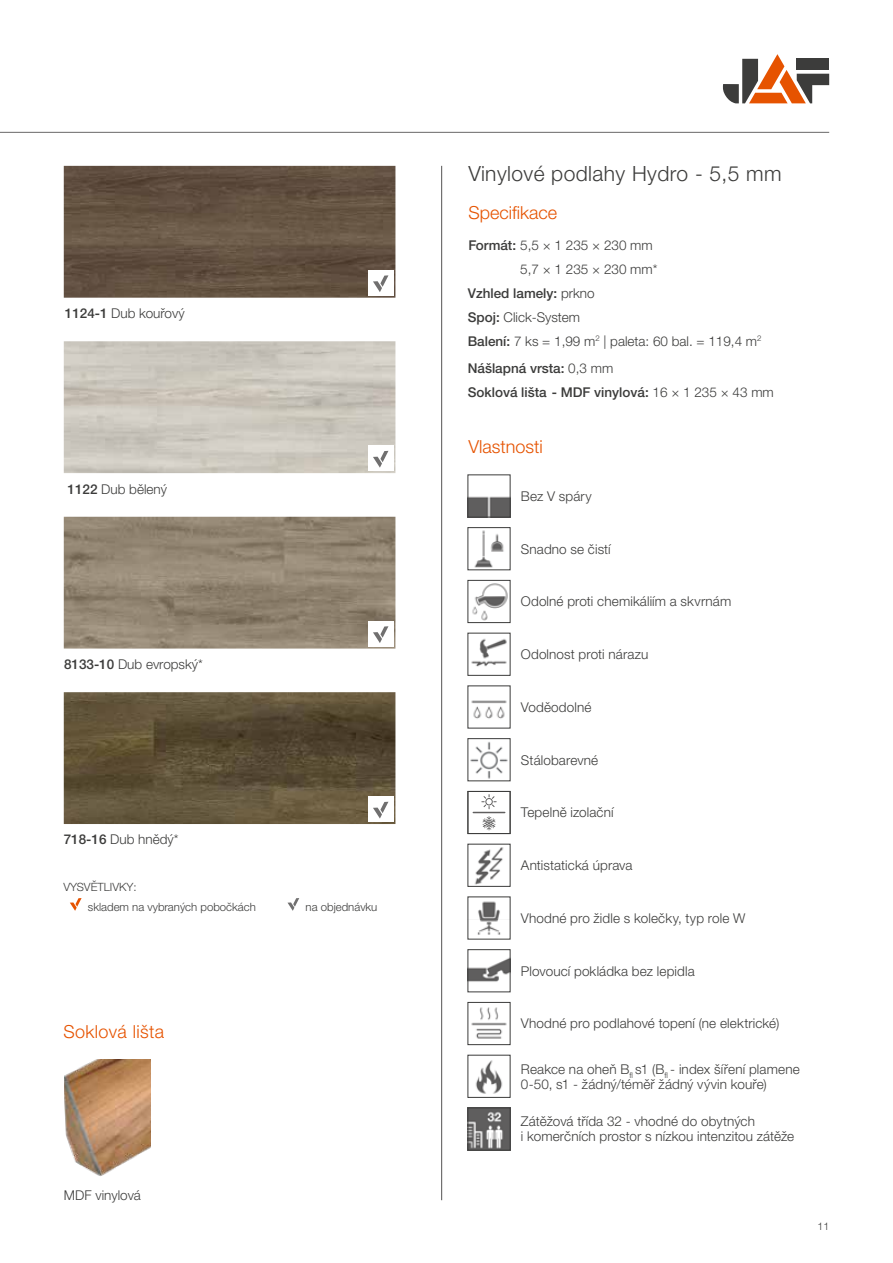
<style>
.page{position:relative;width:893px;height:1263px;background:#fff}
.page>*{position:absolute;margin:0;border:0;box-sizing:border-box;transform-origin:0 0}
.t1{font:300 21px "Helvetica Neue LTW1 G";letter-spacing:.02em;color:#3c3c3b}
.t2{font:300 18px "Helvetica Neue LTW1 G";color:#e65300}
.t3{font:300 18px "Helvetica Neue LTW1 G";letter-spacing:.02em;color:#e65300}
.t4{font:300 13.5px/15px "Helvetica Neue LTW1 G";letter-spacing:.01em;color:#3c3c3b}
.t5{font:500 13.5px/24px "Helvetica Neue LTW1 G";color:#3c3c3b}
.t6{font:300 11.4px/20px "Helvetica Neue LTW1 G";color:#3c3c3b}
.t7{font:300 10.5px "Helvetica Neue LTW1 G";color:#3c3c3b}
.s1{font-weight:500}
.s2{font-weight:300}
</style>
<div class="page">
<hr style="left:0;top:132px;width:829px;height:1px;background:#706f6f">
<svg style="left:722px;top:54px;width:107px;height:49px"></svg>
<svg style="left:373px;top:451px;width:15px;height:17px"></svg>
<img style="left:64px;top:692px;width:331px;height:132px">
<img style="left:64px;top:166px;width:331px;height:132px">
<div style="left:368px;top:270px;width:25px;height:26px;background:#fff"></div>
<svg style="left:373px;top:275px;width:15px;height:17px"></svg>
<img style="left:64px;top:517px;width:331px;height:131px">
<div style="left:368px;top:621px;width:25px;height:25px;background:#fff"></div>
<svg style="left:373px;top:626px;width:15px;height:17px"></svg>
<img style="left:471px;top:700px;width:36px;height:19px">
<img style="left:472px;top:583px;width:36px;height:38px">
<div style="left:468px;top:580px;width:42px;height:43px;border:1px solid #3c3c3b"></div>
<img style="left:471px;top:638px;width:36px;height:29px">
<img style="left:477px;top:901px;width:24px;height:34px">
<img style="left:470px;top:741px;width:38px;height:38px">
<img style="left:470px;top:496px;width:38px;height:19px">
<div style="left:468px;top:475px;width:42px;height:42px;border:1px solid #3c3c3b"></div>
<img style="left:470px;top:1110px;width:38px;height:38px">
<div style="left:468px;top:1108px;width:42px;height:42px;border:1px solid #3c3c3b"></div>
<img style="left:474px;top:847px;width:30px;height:37px">
<img style="left:474px;top:530px;width:30px;height:38px">
<img style="left:475px;top:1060px;width:28px;height:34px">
<img style="left:471px;top:1007px;width:36px;height:32px">
<div style="left:468px;top:1002px;width:42px;height:43px;border:1px solid #3c3c3b"></div>
<img style="left:470px;top:958px;width:38px;height:24px">
<div style="left:468px;top:949px;width:42px;height:43px;border:1px solid #3c3c3b"></div>
<hr style="left:473px;top:812px;width:32px;height:1px;background:#5f5e5e">
<svg style="left:482px;top:794px;width:14px;height:15px"></svg>
<svg style="left:483px;top:816px;width:12px;height:14px"></svg>
<div style="left:468px;top:791px;width:42px;height:43px;border:1px solid #3c3c3b"></div>
<hr style="left:441px;top:166px;width:1px;height:1034px;background:#555454">
<svg style="left:70px;top:898px;width:12px;height:13px"></svg>
<svg style="left:287px;top:898px;width:12px;height:13px"></svg>
<img style="left:65px;top:1059px;width:86px;height:117px">
<div style="left:368px;top:797px;width:25px;height:25px;background:#fff"></div>
<svg style="left:373px;top:802px;width:15px;height:16px"></svg>
<p class="t4" style="left:65px;top:306px;width:121px"><span class="s1">1124-1</span> Dub kouřový</p>
<p class="t4" style="left:68px;top:482px;width:101px"><span class="s1">1122</span> Dub bělený</p>
<p class="t4" style="left:64px;top:656px;width:140px"><span class="s1">8133-10</span> Dub evropský*</p>
<p class="t4" style="left:64px;top:832px;width:116px"><span class="s1">718-16</span> Dub hnědý*</p>
<p class="t6" style="left:88px;top:877px;width:169px;text-indent:-24px">VYSVĚTLIVKY:<br>skladem na vybraných pobočkách</p>
<h2 class="t3" style="left:63px;top:1020px;width:102px">Soklová lišta</h2>
<p class="t6" style="left:306px;top:897px;width:73px">na objednávku</p>
<p class="t4" style="left:64px;top:1187px;width:79px">MDF vinylová</p>
<h1 class="t1" style="left:468px;top:161px;width:315px">Vinylové podlahy Hydro - 5,5 mm</h1>
<h2 class="t2" style="left:468px;top:202px;width:90px">Specifikace</h2>
<p class="t4" style="left:468px;top:238px;width:186px"><span class="s1">Formát:</span> 5,5 × 1 235 × 230 mm</p>
<p class="t4" style="left:520px;top:262px;width:139px">5,7 × 1 235 × 230 mm*</p>
<p class="t5" style="left:468px;top:281px;width:128px">Vzhled lamely: <span class="s2">prkno</span></p>
<p class="t4" style="left:468px;top:310px;width:114px"><span class="s1">Spoj:</span> Click-System</p>
<p class="t4" style="left:468px;top:334px;width:295px"><span class="s1">Balení:</span> 7 ks = 1,99 m<sup>2</sup> | paleta: 60 bal. = 119,4 m<sup>2</sup></p>
<p class="t5" style="left:468px;top:356px;width:308px">Nášlapná vrsta: <span class="s2">0,3 mm<br></span>Soklová lišta - MDF vinylová: <span class="s2">16 × 1 235 × 43 mm</span></p>
<h2 class="t2" style="left:468px;top:436px;width:76px">Vlastnosti</h2>
<p class="t4" style="left:521px;top:488px;width:72px">Bez V spáry</p>
<p class="t4" style="left:521px;top:541px;width:91px">Snadno se čistí</p>
<p class="t4" style="left:521px;top:594px;width:212px">Odolné proti chemikáliím a skvrnám</p>
<p class="t4" style="left:521px;top:647px;width:129px">Odolnost proti nárazu</p>
<p class="t4" style="left:521px;top:699px;width:72px">Voděodolné</p>
<p class="t4" style="left:521px;top:752px;width:79px">Stálobarevné</p>
<p class="t4" style="left:521px;top:805px;width:94px">Tepelně izolační</p>
<p class="t4" style="left:521px;top:858px;width:113px">Antistatická úprava</p>
<p class="t4" style="left:521px;top:910px;width:226px">Vhodné pro židle s kolečky, typ role W</p>
<p class="t4" style="left:521px;top:963px;width:175px">Plovoucí pokládka bez lepidla</p>
<p class="t4" style="left:521px;top:1016px;width:260px">Vhodné pro podlahové topení (ne elektrické)</p>
<p class="t4" style="left:521px;top:1061px;width:280px">Reakce na oheň B<sub>fl</sub> s1 (B<sub>fl</sub> - index šíření plamene<br>0-50, s1 - žádný/téměř žádný vývin kouře)</p>
<p class="t4" style="left:521px;top:1114px;width:275px">Zátěžová třída 32 - vhodné do obytných<br>i komerčních prostor s nízkou intenzitou zátěže</p>
<p class="t7" style="left:817px;top:1220px;width:13px">11</p>
</div>
